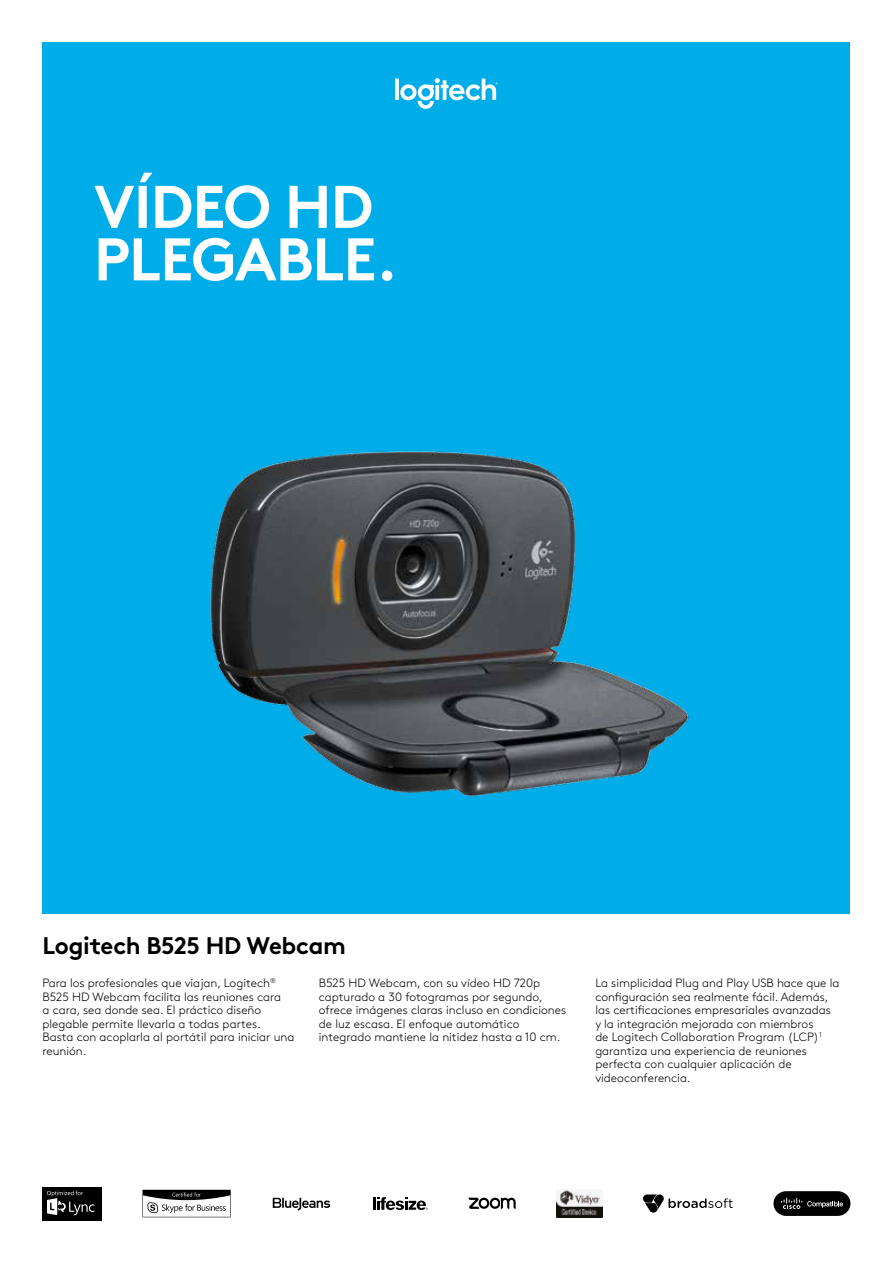
<style>
.page{position:relative;width:893px;height:1263px;background:#fff}
.page>*{position:absolute;margin:0;border:0;box-sizing:border-box;transform-origin:0 0}
.t1{font:700 60px/52.5px "Brown Pro";letter-spacing:-.015em;color:#fff}
.t2{font:700 24px "Brown Pro";letter-spacing:-.015em;color:#000}
.t3{font:300 12px/13.5px "Brown Pro";color:#000}
</style>
<div class="page">
<div style="left:43px;top:43px;width:807px;height:871px;background:#00ade9"></div>
<svg style="left:395px;top:78px;width:103px;height:31px"></svg>
<svg style="left:273px;top:1198px;width:57px;height:12px"></svg>
<svg style="left:373px;top:1197px;width:55px;height:13px"></svg>
<svg style="left:469px;top:1198px;width:47px;height:11px"></svg>
<img style="left:556px;top:1190px;width:46px;height:27px">
<svg style="left:643px;top:1194px;width:90px;height:18px"></svg>
<div style="left:43px;top:1186px;width:59px;height:34px;background:#000"></div>
<svg style="left:47px;top:1190px;width:47px;height:25px"></svg>
<svg style="left:773px;top:1191px;width:77px;height:25px;background:#272727"></svg>
<svg style="left:142px;top:1190px;width:89px;height:27px"></svg>
<img style="left:210px;top:451px;width:479px;height:346px">
<h1 class="t1" style="left:94px;top:174px;width:305px">VÍDEO HD<br>PLEGABLE.</h1>
<h2 class="t2" style="left:43px;top:926px;width:305px">Logitech B525 HD Webcam</h2>
<p class="t3" style="left:43px;top:975px;width:253px">Para los profesionales que viajan, Logitech<sup>® </sup>B525 HD Webcam facilita las reuniones cara<br>a cara, sea donde sea. El práctico diseño plegable permite llevarla a todas partes.<br>Basta con acoplarla al portátil para iniciar una reunión.</p>
<p class="t3" style="left:319px;top:975px;width:249px">B525 HD Webcam, con su vídeo HD 720p capturado a 30 fotogramas por segundo, ofrece imágenes claras incluso en condiciones de luz escasa. El enfoque automático integrado mantiene la nitidez hasta a 10 cm.</p>
<p class="t3" style="left:595px;top:975px;width:246px">La simplicidad Plug and Play USB hace que la configuración sea realmente fácil. Además, las certificaciones empresariales avanzadas y la integración mejorada con miembros<br>de Logitech Collaboration Program (LCP)<sup>1 </sup>garantiza una experiencia de reuniones perfecta con cualquier aplicación de videoconferencia.</p>
</div>
